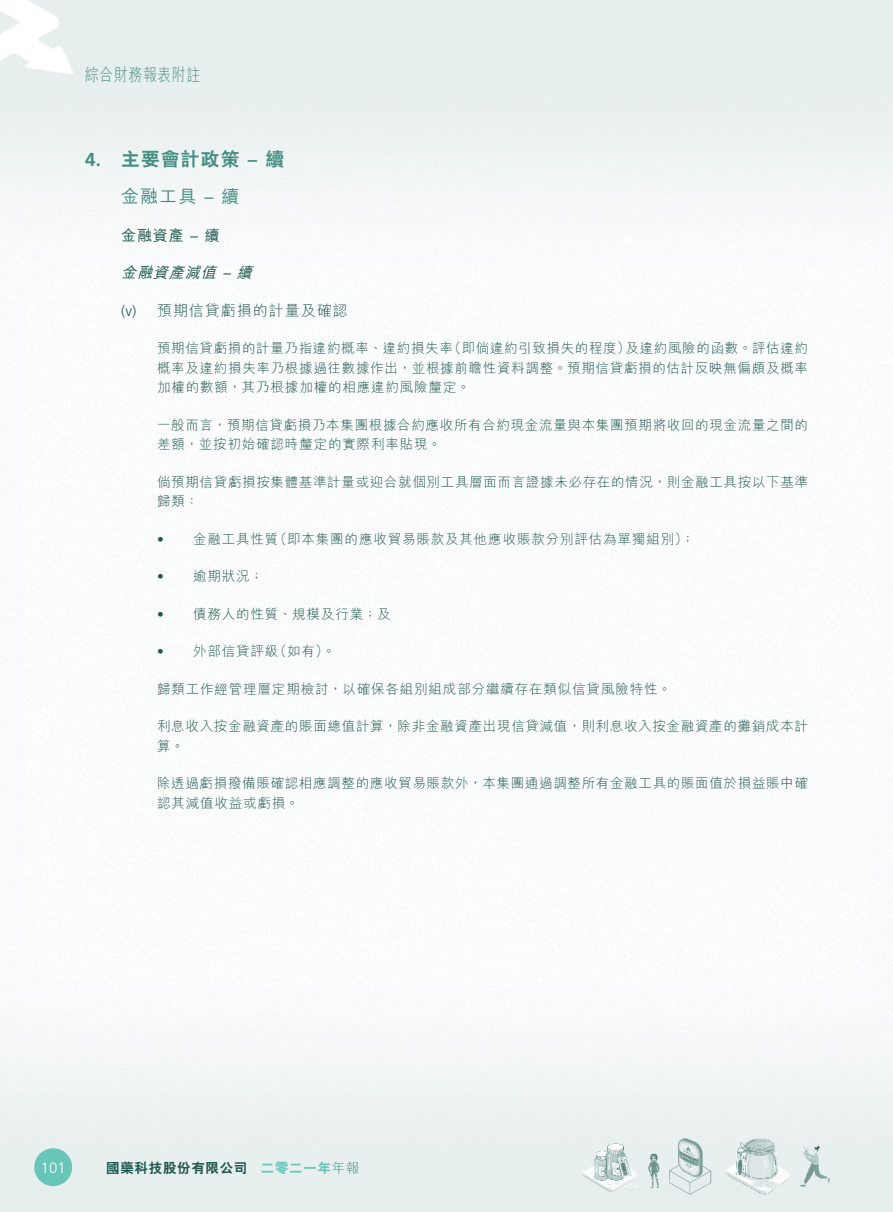
<style>
.page{position:relative;width:893px;height:1212px;background:#fff}
.page>*{position:absolute;margin:0;border:0;box-sizing:border-box;transform-origin:0 0}
._03_H1{font:800 18.75px "C Hei 2 HK";letter-spacing:.065em;color:#468e84}
._03_H1-2{font:700 18.75px "Frutiger LT Std";color:#468e84}
._04___H2{font:500 18px "M Hei HK";color:#468e84}
.t1{font:300 17.25px "M Hei HK";letter-spacing:.05em;color:#468e84;scale:.8 1}
._06a_______H5{font:300 15px "M Hei HK";letter-spacing:.065em;color:#1d5650}
._06_______H4{font:italic 500 15px "M Hei HK";color:#1d5650}
._05_____H3{font:500 15px "M Hei HK";color:#1d5650}
.t2{font:300 15px "Frutiger LT Std";color:#fff}
._06a_______H5-2{font:300 15px "Frutiger LT Std";color:#1d5650}
._13_____P4{font:300 13.5px/19.5px "M Hei HK";letter-spacing:.05em;color:#1d5650}
._09_______IN4{font:300 13.5px "M Hei HK";letter-spacing:.065em;color:#1d5650}
.t3{font:800 13.5px "C Hei 2 HK";letter-spacing:.05em;color:#1d5650}
.t4{font:800 13.5px "C Hei 2 HK";letter-spacing:.05em;color:#67c6b8}
._09_______IN4-2{font:300 13.5px "Frutiger LT Std";color:#1d5650}
.s1{font-family:"Frutiger LT Std";font-weight:700}
.s2{font-family:"Frutiger LT Std";font-weight:400}
.s3{font-family:"M Hei HK";font-weight:300;color:#468e84}
</style>
<div class="page">
<img style="left:0;top:0;width:893px;height:1212px">
<div style="left:34px;top:1148px;width:38px;height:38px;background:#67c6b8;border-radius:50%"></div>
<p class="t1" style="left:85px;top:63px;width:146px">綜合財務報表附註</p>
<p class="_03_H1-2" style="left:85px;top:148px;width:17px">4.</p>
<p class="_03_H1" style="left:121px;top:146px;width:165px">主要會計政策 <span class="s1">–</span> 續</p>
<p class="_04___H2" style="left:121px;top:183px;width:120px">金融工具 <span class="s2">–</span> 續</p>
<p class="_05_____H3" style="left:121px;top:224px;width:100px">金融資產 <span class="s2">–</span> 續</p>
<p class="_06_______H4" style="left:121px;top:262px;width:137px">金融資產減值 <span class="s2">–</span> 續</p>
<p class="_06a_______H5" style="left:157px;top:300px;width:192px">預期信貸虧損的計量及確認</p>
<p class="_06a_______H5-2" style="left:121px;top:302px;width:17px">(v)</p>
<p class="_13_____P4" style="left:157px;top:338px;width:652px">預期信貸虧損的計量乃指違約概率、違約損失率<br>概率及違約損失率乃根據過往數據作出，並根據前瞻性資料調整。預期信貸虧損的估計反映無偏頗及概率加權的數額，其乃根據加權的相應違約風險釐定。</p>
<p class="_13_____P4" style="left:157px;top:414px;width:652px">一般而言，預期信貸虧損乃本集團根據合約應收所有合約現金流量與本集團預期將收回的現金流量之間的差額，並按初始確認時釐定的實際利率貼現。</p>
<p class="_13_____P4" style="left:157px;top:471px;width:652px">倘預期信貸虧損按集體基準計量或迎合就個別工具層面而言證據未必存在的情況，則金融工具按以下基準歸類：</p>
<p class="_09_______IN4" style="left:273px;top:529px;width:423px">（即本集團的應收貿易賬款及其他應收賬款分別評估為單獨組別 ;(</p>
<p class="_13_____P4" style="left:448px;top:338px;width:184px">（即倘違約引致損失的程度）</p>
<p class="_13_____P4" style="left:626px;top:338px;width:184px">及違約風險的函數。評估違約</p>
<p class="_09_______IN4" style="left:193px;top:529px;width:87px">金融工具性質</p>
<p class="_09_______IN4-2" style="left:157px;top:531px;width:8px">•</p>
<p class="_09_______IN4-2" style="left:157px;top:569px;width:8px">•</p>
<p class="_09_______IN4-2" style="left:157px;top:606px;width:8px">•</p>
<p class="_09_______IN4" style="left:193px;top:567px;width:72px">逾期狀況;</p>
<p class="_09_______IN4" style="left:193px;top:604px;width:199px">債務人的性質、規模及行業；及</p>
<p class="_09_______IN4" style="left:193px;top:642px;width:87px">外部信貸評級</p>
<p class="_09_______IN4" style="left:273px;top:642px;width:64px">（如有。(</p>
<p class="_09_______IN4-2" style="left:157px;top:644px;width:8px">•</p>
<p class="_13_____P4" style="left:157px;top:678px;width:516px">歸類工作經管理層定期檢討，以確保各組別組成部分繼續存在類似信貸風險特性。</p>
<p class="_13_____P4" style="left:157px;top:716px;width:652px">利息收入按金融資產的賬面總值計算，除非金融資產出現信貸減值，則利息收入按金融資產的攤銷成本計算。</p>
<p class="_13_____P4" style="left:157px;top:773px;width:652px">除透過虧損撥備賬確認相應調整的應收貿易賬款外，本集團通過調整所有金融工具的賬面值於損益賬中確認其減值收益或虧損。</p>
<p class="t2" style="left:41px;top:1159px;width:27px">101</p>
<p class="t3" style="left:106px;top:1159px;width:143px">國藥科技股份有限公司</p>
<p class="t4" style="left:261px;top:1159px;width:100px">二零二一年<span class="s3">年報</span></p>
</div>
